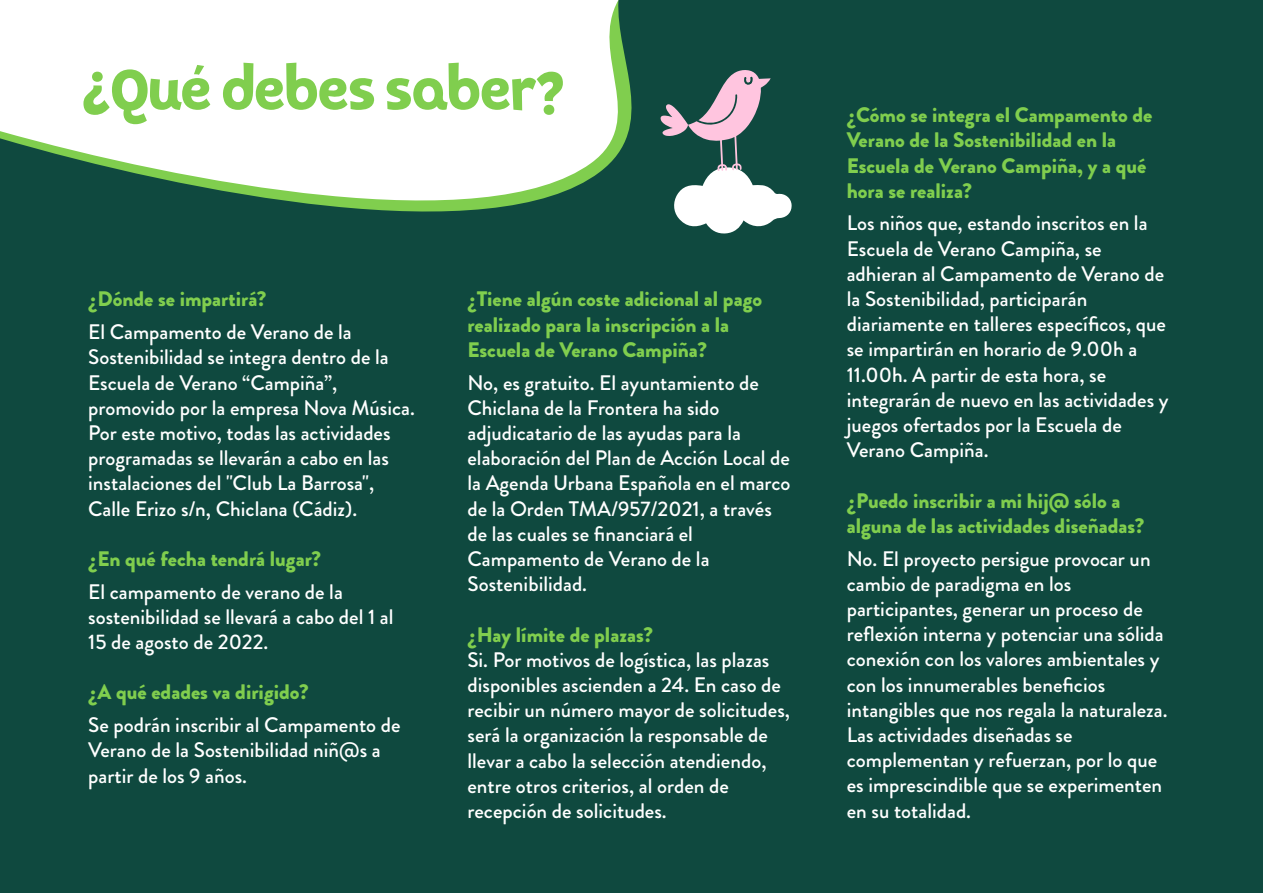
<style>
.page{position:relative;width:1263px;height:893px;background:#0f493f}
.page>*{position:absolute;margin:0;border:0;box-sizing:border-box;transform-origin:0 0}
.t1{font:900 57.15px "Pequena Neo";letter-spacing:-.02em;color:#80ce4e}
.t2{font:500 21px/25.2px "Brandon Grotesque";color:#fff}
.t3{font:900 21px/25.2px "Brandon Grotesque";color:#80ce4e}
</style>
<div class="page">
<svg style="left:0;top:0;width:632px;height:212px;background:#d9e5dc"></svg>
<svg style="left:660px;top:70px;width:132px;height:164px"></svg>
<svg style="left:618px;top:0;width:14px;height:1px"></svg>
<h1 class="t1" style="left:82px;top:51px;width:484px">¿Qué debes saber?</h1>
<p class="t3" style="left:88px;top:287px;width:180px">¿Dónde se impartirá?</p>
<p class="t2" style="left:88px;top:320px;width:328px">El Campamento de Verano de la Sostenibilidad se integra dentro de la Escuela de Verano “Campiña”, promovido por la empresa Nova Música.<br>Por este motivo, todas las actividades programadas se llevarán a cabo en las instalaciones del "Club La Barrosa", Calle Erizo s/n, Chiclana (Cádiz).</p>
<p class="t3" style="left:88px;top:546px;width:234px">¿En qué fecha tendrá lugar?</p>
<p class="t2" style="left:88px;top:579px;width:307px">El campamento de verano de la sostenibilidad se llevará a cabo del 1 al<br>15 de agosto de 2022.</p>
<p class="t3" style="left:88px;top:680px;width:222px">¿A qué edades va dirigido?</p>
<p class="t2" style="left:88px;top:713px;width:314px">Se podrán inscribir al Campamento de<br>Verano de la Sostenibilidad niñ@s a partir de los 9 años.</p>
<p class="t3" style="left:467px;top:287px;width:296px">¿Tiene algún coste adicional al pago realizado para la inscripción a la<br>Escuela de Verano Campiña?</p>
<p class="t2" style="left:467px;top:370px;width:325px">No, es gratuito. El ayuntamiento de<br>Chiclana de la Frontera ha sido adjudicatario de las ayudas para la elaboración del Plan de Acción Local de la Agenda Urbana Española en el marco de la Orden TMA/957/2021, a través de las cuales se financiará el<br>Campamento de Verano de la<br>Sostenibilidad.</p>
<p class="t3" style="left:467px;top:622px;width:187px">¿Hay límite de plazas?</p>
<p class="t2" style="left:467px;top:647px;width:324px">Si. Por motivos de logística, las plazas disponibles ascienden a 24. En caso de recibir un número mayor de solicitudes, será la organización la responsable de llevar a cabo la selección atendiendo, entre otros criterios, al orden de recepción de solicitudes.</p>
<p class="t3" style="left:847px;top:103px;width:307px">¿Cómo se integra el Campamento de<br>Verano de la Sostenibilidad en la<br>Escuela de Verano Campiña, y a qué hora se realiza?</p>
<p class="t2" style="left:847px;top:211px;width:323px">Los niños que, estando inscritos en la Escuela de Verano Campiña, se adhieran al Campamento de Verano de la Sostenibilidad, participarán diariamente en talleres específicos, que se impartirán en horario de 9.00h a 11.00h. A partir de esta hora, se integrarán de nuevo en las actividades y juegos ofertados por la Escuela de Verano Campiña.</p>
<p class="t3" style="left:847px;top:488px;width:299px">¿Puedo inscribir a mi hij@ sólo a alguna de las actividades diseñadas?</p>
<p class="t2" style="left:847px;top:546px;width:322px">No. El proyecto persigue provocar un cambio de paradigma en los participantes, generar un proceso de reflexión interna y potenciar una sólida conexión con los valores ambientales y con los innumerables beneficios intangibles que nos regala la naturaleza.<br>Las actividades diseñadas se complementan y refuerzan, por lo que es imprescindible que se experimenten en su totalidad.</p>
</div>
